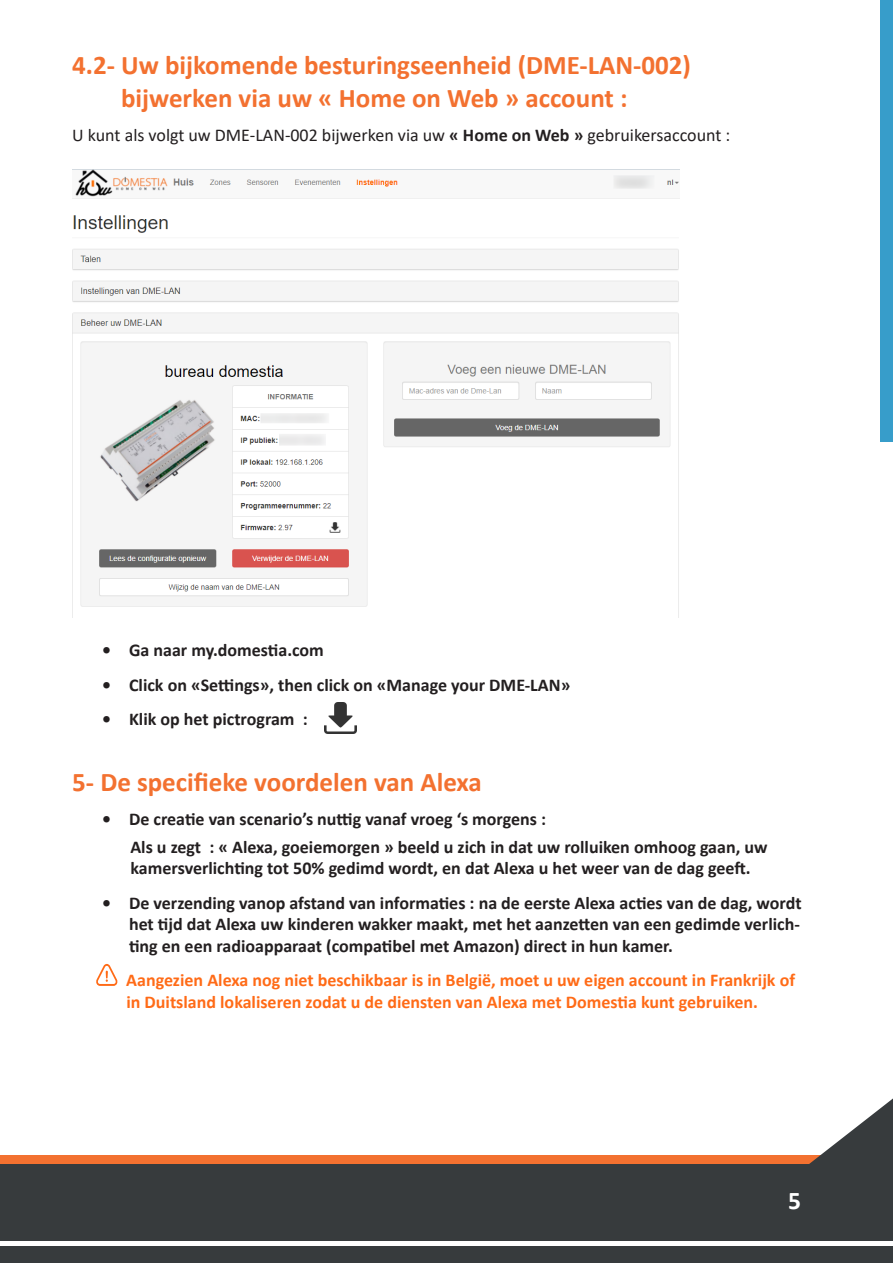
<style>
.page{position:relative;width:893px;height:1263px;background:#fff}
.page>*{position:absolute;margin:0;border:0;box-sizing:border-box;transform-origin:0 0}
.t1{font:700 27px/32.4px "Calibri";color:#f37130;text-align:center}
.t2{font:700 25.5px "Calibri";color:#fff}
.t3{font:700 18px/21.6px "Calibri";color:#231f20}
.t4{font:700 18px/21.6px "Calibri";color:#ff6b17}
.t5{font:18px "Calibri";color:#231f20}
.s1{font-weight:700}
</style>
<div class="page">
<div style="left:0;top:1164px;width:893px;height:99px;background:#373b3d"></div>
<div style="left:0;top:1155px;width:893px;height:9px;background:#f37130"></div>
<svg style="left:806px;top:1098px;width:87px;height:144px"></svg>
<hr style="left:0;top:1242px;width:893px;height:4px;background:#fff">
<div style="left:880px;top:0;width:13px;height:442px;background:#379dca"></div>
<img style="left:72px;top:169px;width:607px;height:448px">
<img style="left:325px;top:702px;width:32px;height:32px">
<svg style="left:96px;top:964px;width:22px;height:22px"></svg>
<p class="t1" style="left:72px;top:49px;width:620px">4.2- Uw bijkomende besturingseenheid (DME-LAN-002) bijwerken via uw « Home on Web » account :</p>
<p class="t5" style="left:72px;top:123px;width:660px">U kunt als volgt uw DME-LAN-002 bijwerken via uw <span class="s1">« Home on Web »</span> gebruikersaccount :</p>
<p class="t3" style="left:102px;top:639px;width:223px">• Ga naar my.domestia.com</p>
<p class="t3" style="left:102px;top:674px;width:470px">• Click on «Settings», then click on «Manage your DME-LAN»</p>
<p class="t3" style="left:102px;top:708px;width:207px">• Klik op het pictrogram :</p>
<p class="t1" style="left:72px;top:765px;width:411px">5- De specifieke voordelen van Alexa</p>
<p class="t3" style="left:102px;top:808px;width:445px">• De creatie van scenario’s nuttig vanaf vroeg ‘s morgens :</p>
<p class="t3" style="left:130px;top:835px;width:639px">Als u zegt : « Alexa, goeiemorgen » beeld u zich in dat uw rolluiken omhoog gaan, uw kamersverlichting tot 50% gedimd wordt, en dat Alexa u het weer van de dag geeft.</p>
<p class="t3" style="left:129px;top:891px;width:674px;text-align:justify;text-indent:-27px">• De verzending vanop afstand van informaties : na de eerste Alexa acties van de dag, wordt het tijd dat Alexa uw kinderen wakker maakt, met het aanzetten van een gedimde verlich&shy;ting en een radioapparaat (compatibel met Amazon) direct in hun kamer.</p>
<p class="t4" style="left:126px;top:969px;width:670px">Aangezien Alexa nog niet beschikbaar is in België, moet u uw eigen account in Frankrijk of in Duitsland lokaliseren zodat u de diensten van Alexa met Domestia kunt gebruiken.</p>
<h2 class="t2" style="left:788px;top:1182px;width:14px">5</h2>
</div>
